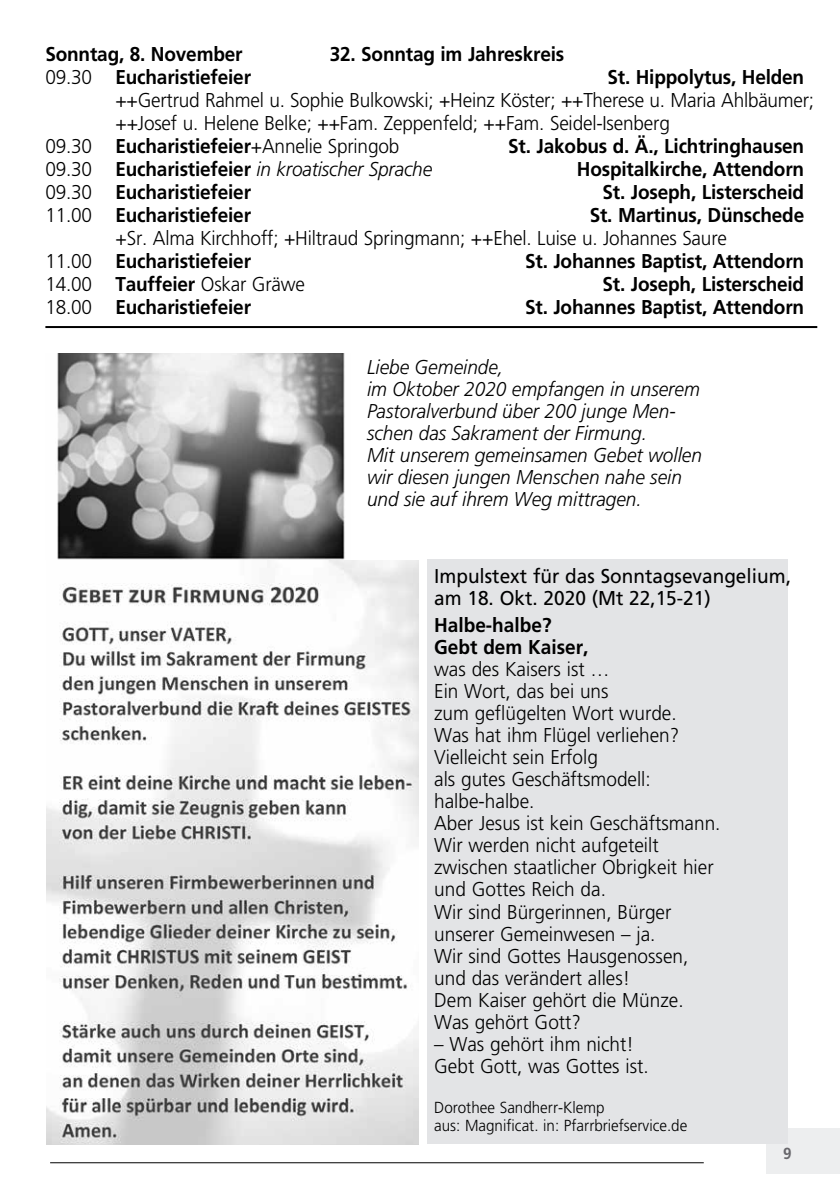
<style>
.page{position:relative;width:840px;height:1191px;background:#fff}
.page>*{position:absolute;margin:0;border:0;box-sizing:border-box;transform-origin:0 0}
.t1{font:300 20px/22px "Frutiger";color:#000;scale:.95 1}
.t2{font:700 20px/22px "Frutiger";letter-spacing:-.01em;color:#000;scale:.95 1}
.t3{font:italic 300 20px/22px "Frutiger";color:#000;scale:.95 1}
.t4{font:20px/22px "Frutiger";color:#000;scale:.95 1}
.t5{font:300 16px/18px "Frutiger";color:#000;scale:.95 1}
.t6{font:700 16px "Frutiger";color:#68676c;scale:.95 1}
.s1{font-weight:300}
.s2{font-weight:700}
.s3{font-style:normal}
.s4{font-weight:700;font-style:normal}
</style>
<div class="page">
<div style="left:765px;top:1128px;width:74px;height:46px;background:#edeeef"></div>
<hr style="left:50px;top:1162px;width:653px;height:1px;background:#000">
<div style="left:427px;top:559px;width:360px;height:584px;background:#e3e4e6"></div>
<img style="left:47px;top:560px;width:371px;height:584px">
<img style="left:57px;top:353px;width:288px;height:206px">
<hr style="left:45px;top:326px;width:771px;height:2px;background:#000">
<p class="t2" style="left:45px;top:43px;width:209px">Sonntag, 8. November</p>
<p class="t2" style="left:329px;top:43px;width:248px">32. Sonntag im Jahreskreis</p>
<p class="t2" style="left:45px;top:66px;width:218px"><span class="s1">09.30</span> Eucharistiefeier</p>
<p class="t2" style="left:607px;top:66px;width:208px">St. Hippolytus, Helden</p>
<p class="t1" style="left:115px;top:89px;width:736px">++Gertrud Rahmel u. Sophie Bulkowski; +Heinz Köster; ++Therese u. Maria Ahlbäumer;</p>
<p class="t1" style="left:115px;top:112px;width:584px">++Josef u. Helene Belke; ++Fam. Zeppenfeld; ++Fam. Seidel-Isenberg</p>
<p class="t1" style="left:45px;top:135px;width:374px">09.30 <span class="s2">Eucharistiefeier</span>+Annelie Springob</p>
<p class="t2" style="left:508px;top:135px;width:313px">St. Jakobus d. Ä., Lichtringhausen</p>
<p class="t3" style="left:45px;top:158px;width:408px"><span class="s3">09.30</span> <span class="s4">Eucharistiefeier</span> in kroatischer Sprache</p>
<p class="t2" style="left:576px;top:158px;width:241px">Hospitalkirche, Attendorn</p>
<p class="t2" style="left:45px;top:181px;width:218px"><span class="s1">09.30</span> Eucharistiefeier</p>
<p class="t2" style="left:602px;top:181px;width:214px">St. Joseph, Listerscheid</p>
<p class="t2" style="left:45px;top:204px;width:218px"><span class="s1">11.00</span> Eucharistiefeier</p>
<p class="t2" style="left:589px;top:204px;width:227px">St. Martinus, Dünschede</p>
<p class="t1" style="left:45px;top:226px;width:718px;line-height:23px;text-indent:70px">+Sr. Alma Kirchhoff; +Hiltraud Springmann; ++Ehel. Luise u. Johannes Saure<br>11.00 <span class="s2">Eucharistiefeier</span></p>
<p class="t2" style="left:525px;top:250px;width:295px">St. Johannes Baptist, Attendorn</p>
<p class="t1" style="left:45px;top:273px;width:275px">14.00 <span class="s2">Tauffeier</span> Oskar Gräwe</p>
<p class="t2" style="left:602px;top:273px;width:214px">St. Joseph, Listerscheid</p>
<p class="t2" style="left:45px;top:296px;width:218px"><span class="s1">18.00</span> Eucharistiefeier</p>
<p class="t2" style="left:525px;top:296px;width:295px">St. Johannes Baptist, Attendorn</p>
<p class="t3" style="left:367px;top:356px;width:354px">Liebe Gemeinde,<br>im Oktober 2020 empfangen in unserem<br>Pastoralverbund über 200 junge Men&shy;schen das Sakrament der Firmung.<br>Mit unserem gemeinsamen Gebet wollen wir diesen jungen Menschen nahe sein und sie auf ihrem Weg mittragen.</p>
<p class="t4" style="left:434px;top:564px;width:377px">Impulstext für das Sonntagsevangelium‚ am 18. Okt. 2020 (Mt 22,15-21)</p>
<p class="t2" style="left:434px;top:614px;width:164px">Halbe-halbe?<br>Gebt dem Kaiser,</p>
<p class="t1" style="left:434px;top:658px;width:303px">was des Kaisers ist …<br>Ein Wort, das bei uns<br>zum geflügelten Wort wurde.<br>Was hat ihm Flügel verliehen?<br>Vielleicht sein Erfolg<br>als gutes Geschäftsmodell: halbe-halbe.<br>Aber Jesus ist kein Geschäftsmann.<br>Wir werden nicht aufgeteilt zwischen staatlicher Obrigkeit hier und Gottes Reich da.<br>Wir sind Bürgerinnen, Bürger unserer Gemeinwesen – ja.<br>Wir sind Gottes Hausgenossen, und das verändert alles!<br>Dem Kaiser gehört die Münze.<br>Was gehört Gott?</p>
<p class="t1" style="left:434px;top:1032px;width:227px">– Was gehört ihm nicht!<br>Gebt Gott, was Gottes ist.</p>
<p class="t5" style="left:434px;top:1098px;width:268px">Dorothee Sandherr-Klemp<br>aus: Magnificat. in: Pfarrbriefservice.de</p>
<p class="t6" style="left:782px;top:1144px;width:10px">9</p>
</div>
